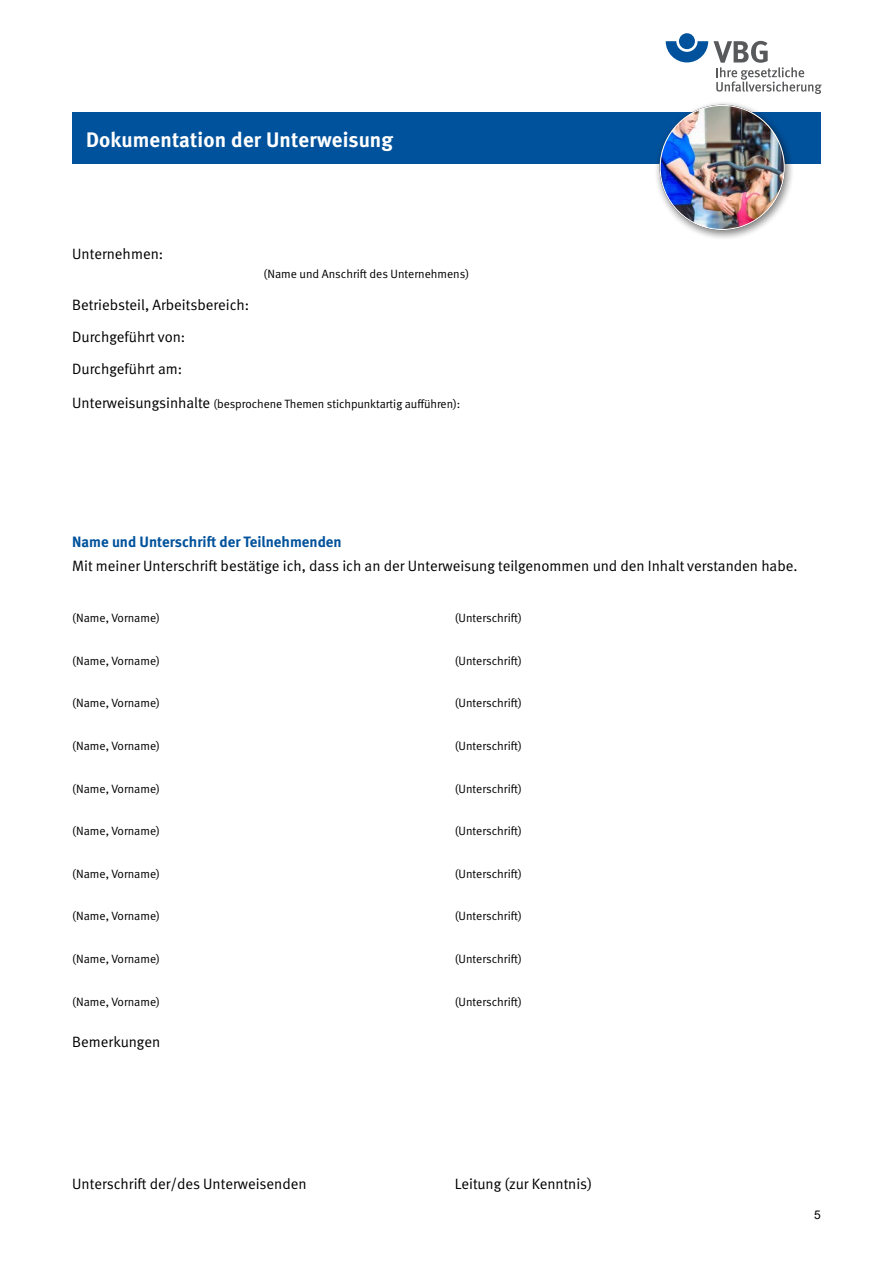
<style>
.page{position:relative;width:893px;height:1263px;background:#fff}
.page>*{position:absolute;margin:0;border:0;box-sizing:border-box;transform-origin:0 0}
._01_Überschriften_Headline{font:700 21px "DGUV Meta";letter-spacing:.01em;color:#fff}
._02_Fließtext_Fließtext{font:15px "DGUV Meta";color:#000}
._02_Fließtext_Fließtext-2{font:700 15px "DGUV Meta";color:#00529c}
._02_Fließtext_Fließtext-3{font:12px "DGUV Meta";color:#000}
.t1{font:12px "Arial";color:#000}
.s1{font-size:15px}
</style>
<div class="page">
<div style="left:679px;top:33px;width:16px;height:16px;background:#00529c;border-radius:50%"></div>
<svg style="left:666px;top:41px;width:156px;height:53px"></svg>
<div style="left:72px;top:112px;width:749px;height:51px;background:#00529c"></div>
<div style="left:654px;top:100px;width:140px;height:141px;background:#000;opacity:.3"></div>
<img style="left:660px;top:105px;width:124px;height:124px;border-radius:62px">
<h1 class="_01_Überschriften_Headline" style="left:86px;top:127px;width:309px">Dokumentation der Unterweisung</h1>
<p class="_02_Fließtext_Fließtext" style="left:72px;top:245px;width:93px">Unternehmen:</p>
<p class="_02_Fließtext_Fließtext-3" style="left:264px;top:267px;width:207px">(Name und Anschrift des Unternehmens)</p>
<p class="_02_Fließtext_Fließtext" style="left:72px;top:296px;width:179px">Betriebsteil, Arbeitsbereich:</p>
<p class="_02_Fließtext_Fließtext" style="left:72px;top:328px;width:115px">Durchgeführt von:</p>
<p class="_02_Fließtext_Fließtext" style="left:72px;top:360px;width:111px">Durchgeführt am:</p>
<p class="_02_Fließtext_Fließtext-3" style="left:72px;top:397px;width:389px"><span class="s1">Unterweisungsinhalte</span> (besprochene Themen stichpunktartig aufführen):</p>
<p class="_02_Fließtext_Fließtext-2" style="left:72px;top:533px;width:271px">Name und Unterschrift der Teilnehmenden</p>
<p class="_02_Fließtext_Fließtext" style="left:72px;top:557px;width:727px">Mit meiner Unterschrift bestätige ich, dass ich an der Unterweisung teilgenommen und den Inhalt verstanden habe.</p>
<p class="_02_Fließtext_Fließtext-3" style="left:72px;top:611px;width:89px">(Name, Vorname)</p>
<p class="_02_Fließtext_Fließtext-3" style="left:455px;top:611px;width:68px">(Unterschrift)</p>
<p class="_02_Fließtext_Fließtext-3" style="left:72px;top:653px;width:89px">(Name, Vorname)</p>
<p class="_02_Fließtext_Fließtext-3" style="left:455px;top:653px;width:68px">(Unterschrift)</p>
<p class="_02_Fließtext_Fließtext-3" style="left:72px;top:696px;width:89px">(Name, Vorname)</p>
<p class="_02_Fließtext_Fließtext-3" style="left:455px;top:696px;width:68px">(Unterschrift)</p>
<p class="_02_Fließtext_Fließtext-3" style="left:72px;top:739px;width:89px">(Name, Vorname)</p>
<p class="_02_Fließtext_Fließtext-3" style="left:455px;top:739px;width:68px">(Unterschrift)</p>
<p class="_02_Fließtext_Fließtext-3" style="left:72px;top:781px;width:89px">(Name, Vorname)</p>
<p class="_02_Fließtext_Fließtext-3" style="left:455px;top:781px;width:68px">(Unterschrift)</p>
<p class="_02_Fließtext_Fließtext-3" style="left:72px;top:824px;width:89px">(Name, Vorname)</p>
<p class="_02_Fließtext_Fließtext-3" style="left:455px;top:824px;width:68px">(Unterschrift)</p>
<p class="_02_Fließtext_Fließtext-3" style="left:72px;top:867px;width:89px">(Name, Vorname)</p>
<p class="_02_Fließtext_Fließtext-3" style="left:455px;top:867px;width:68px">(Unterschrift)</p>
<p class="_02_Fließtext_Fließtext-3" style="left:72px;top:909px;width:89px">(Name, Vorname)</p>
<p class="_02_Fließtext_Fließtext-3" style="left:455px;top:909px;width:68px">(Unterschrift)</p>
<p class="_02_Fließtext_Fließtext-3" style="left:72px;top:952px;width:89px">(Name, Vorname)</p>
<p class="_02_Fließtext_Fließtext-3" style="left:455px;top:952px;width:68px">(Unterschrift)</p>
<p class="_02_Fließtext_Fließtext-3" style="left:72px;top:995px;width:89px">(Name, Vorname)</p>
<p class="_02_Fließtext_Fließtext-3" style="left:455px;top:995px;width:68px">(Unterschrift)</p>
<p class="_02_Fließtext_Fließtext" style="left:72px;top:1033px;width:89px">Bemerkungen</p>
<p class="_02_Fließtext_Fließtext" style="left:72px;top:1175px;width:236px">Unterschrift der/des Unterweisenden</p>
<p class="_02_Fließtext_Fließtext" style="left:455px;top:1175px;width:139px">Leitung (zur Kenntnis)</p>
<p class="t1" style="left:814px;top:1207px;width:8px">5</p>
</div>
